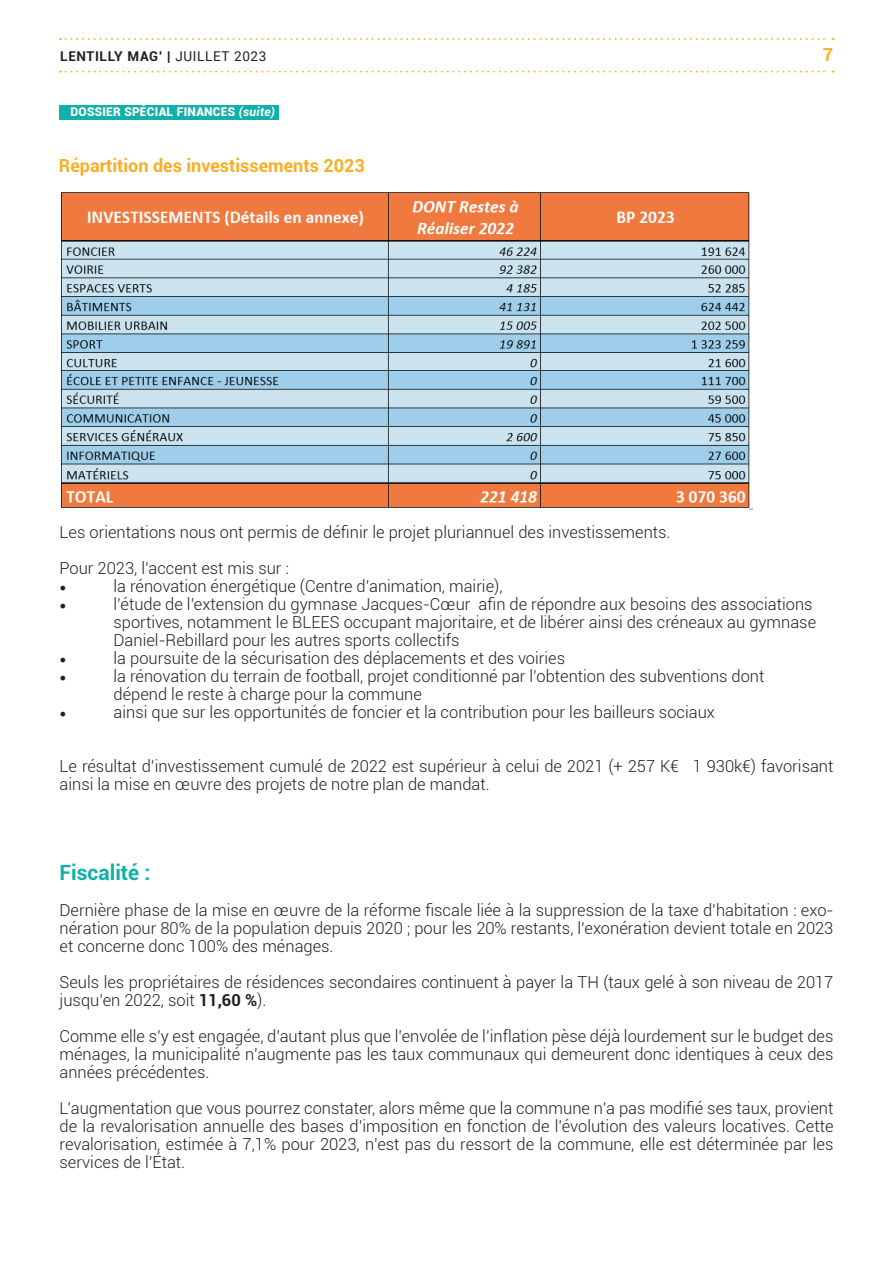
<style>
.page{position:relative;width:893px;height:1263px;background:#fff}
.page>*{position:absolute;margin:0;border:0;box-sizing:border-box;transform-origin:0 0}
.t1{font:700 21px "Roboto";color:#0db2a9}
.t2{font:700 18px "Roboto";color:#faae25}
.t3{font:18px "Minion Pro";color:#231f20}
.t4{font:700 18px "Roboto";color:#fab127}
.t5{font:300 16.5px/18px "Roboto";color:#231f20}
.t6{font:700 13.5px "Roboto";letter-spacing:.05em;color:#231f20}
.t7{font:900 12px "Roboto";letter-spacing:.02em;color:#fff}
.s1{font-weight:400}
.s2{font-weight:700;font-style:italic}
.s3{font-weight:700}
</style>
<div class="page">
<svg style="left:60px;top:38px;width:773px;height:2px"></svg>
<svg style="left:60px;top:71px;width:773px;height:2px"></svg>
<div style="left:60px;top:105px;width:218px;height:14px;background:#12b0a9"></div>
<img style="left:61px;top:192px;width:691px;height:317px">
<p class="t6" style="left:60px;top:46px;width:208px">LENTILLY MAG’ | <span class="s1">JUILLET 2023</span></p>
<p class="t4" style="left:823px;top:41px;width:12px">7</p>
<p class="t7" style="left:70px;top:103px;width:206px">DOSSIER SPÉCIAL FINANCES <span class="s2">(suite)</span></p>
<p class="t2" style="left:59px;top:153px;width:307px">Répartition des investissements 2023</p>
<p class="t5" style="left:60px;top:523px;width:612px">Les orientations nous ont permis de définir le projet pluriannuel des investissements.</p>
<p class="t5" style="left:60px;top:559px;width:231px">Pour 2023, l’accent est mis sur :</p>
<p class="t3" style="left:60px;top:574px;width:9px">•</p>
<p class="t5" style="left:114px;top:577px;width:391px">la rénovation énergétique (Centre d’animation, mairie),</p>
<p class="t3" style="left:60px;top:592px;width:9px">•</p>
<p class="t5" style="left:114px;top:595px;width:704px">l’étude de l’extension du gymnase Jacques-Cœur afin de répondre aux besoins des associations sportives, notamment le BLEES occupant majoritaire, et de libérer ainsi des créneaux au gymnase<br>Daniel-Rebillard pour les autres sports collectifs</p>
<p class="t3" style="left:60px;top:646px;width:9px">•</p>
<p class="t5" style="left:114px;top:649px;width:453px">la poursuite de la sécurisation des déplacements et des voiries</p>
<p class="t3" style="left:60px;top:664px;width:9px">•</p>
<p class="t5" style="left:114px;top:667px;width:652px">la rénovation du terrain de football, projet conditionné par l’obtention des subventions dont dépend le reste à charge pour la commune</p>
<p class="t3" style="left:60px;top:700px;width:9px">•</p>
<p class="t5" style="left:114px;top:703px;width:603px">ainsi que sur les opportunités de foncier et la contribution pour les bailleurs sociaux</p>
<p class="t5" style="left:60px;top:757px;width:775px">Le résultat d’investissement cumulé de 2022 est supérieur à celui de 2021 (+ 257 K€ 1 930k€) favorisant ainsi la mise en œuvre des projets de notre plan de mandat.</p>
<p class="t1" style="left:60px;top:858px;width:92px">Fiscalité :</p>
<p class="t5" style="left:60px;top:901px;width:775px;text-align:justify">Dernière phase de la mise en œuvre de la réforme fiscale liée à la suppression de la taxe d’habitation : exo&shy;nération pour 80% de la population depuis 2020 ; pour les 20% restants, l’exonération devient totale en 2023 et concerne donc 100% des ménages.</p>
<p class="t5" style="left:60px;top:973px;width:775px">Seuls les propriétaires de résidences secondaires continuent à payer la TH (taux gelé à son niveau de 2017 jusqu’en 2022, soit <span class="s3">11,60 %</span>).</p>
<p class="t5" style="left:60px;top:1027px;width:775px;text-align:justify">Comme elle s’y est engagée, d’autant plus que l’envolée de l’inflation pèse déjà lourdement sur le budget des ménages, la municipalité n’augmente pas les taux communaux qui demeurent donc identiques à ceux des années précédentes.</p>
<p class="t5" style="left:60px;top:1099px;width:775px;text-align:justify">L’augmentation que vous pourrez constater, alors même que la commune n’a pas modifié ses taux, provient de la revalorisation annuelle des bases d’imposition en fonction de l’évolution des valeurs locatives. Cette revalorisation, estimée à 7,1% pour 2023, n’est pas du ressort de la commune, elle est déterminée par les services de l’État.</p>
</div>
